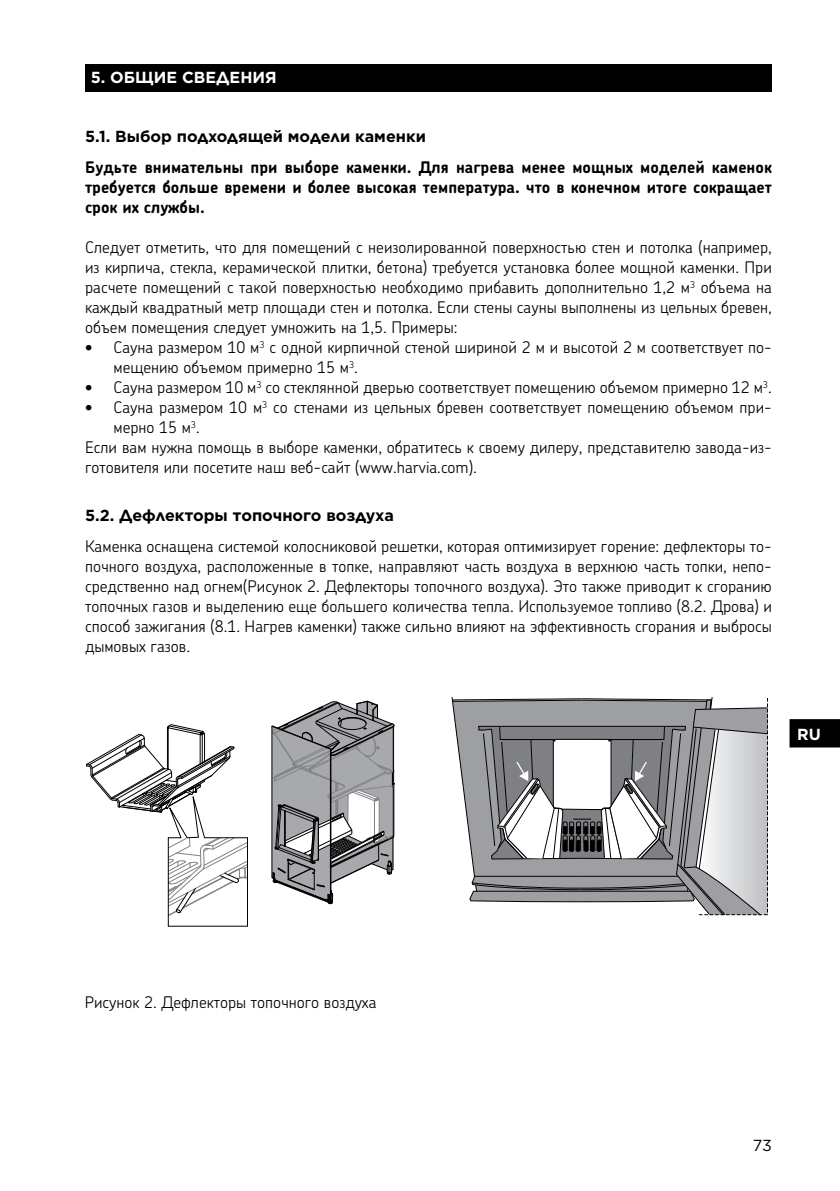
<style>
.page{position:relative;width:840px;height:1191px;background:#fff}
.page>*{position:absolute;margin:0;border:0;box-sizing:border-box;transform-origin:0 0}
.t1{font:300 16px/20px "Chevin Pro";color:#000;text-align:justify}
.t2{font:700 16px/20px "Chevin Pro";color:#000;text-align:justify}
.t3{font:700 16px "Gotham";color:#000}
.t4{font:700 16px "Gotham";color:#fff}
.t5{font:16px "Gotham";color:#000}
</style>
<div class="page">
<svg style="left:789px;top:719px;width:50px;height:28px"></svg>
<div style="left:85px;top:64px;width:686px;height:28px;background:#000"></div>
<svg style="left:86px;top:724px;width:162px;height:203px"></svg>
<svg style="left:451px;top:697px;width:317px;height:219px"></svg>
<svg style="left:271px;top:700px;width:124px;height:205px"></svg>
<p class="t4" style="left:91px;top:67px;width:187px">5. ОБЩИЕ СВЕДЕНИЯ</p>
<p class="t3" style="left:85px;top:125px;width:342px">5.1. Выбор подходящей модели каменки</p>
<p class="t2" style="left:85px;top:157px;width:688px">Будьте внимательны при выборе каменки. Для нагрева менее мощных моделей каменок требуется больше времени и более высокая температура. что в конечном итоге сокращает срок их службы.</p>
<p class="t1" style="left:85px;top:237px;width:688px">Следует отметить, что для помещений с неизолированной поверхностью стен и потолка (например, из кирпича, стекла, керамической плитки, бетона) требуется установка более мощной каменки. При расчете помещений с такой поверхностью необходимо прибавить дополнительно 1,2 м<sup>3</sup> объема на каждый квадратный метр площади стен и потолка. Если стены сауны выполнены из цельных бревен, объем помещения следует умножить на 1,5. Примеры:</p>
<p class="t1" style="left:113px;top:337px;width:659px;text-indent:-28px">• Сауна размером 10 м<sup>3</sup> с одной кирпичной стеной шириной 2 м и высотой 2 м соответствует по&shy;мещению объемом примерно 15 м<sup>3</sup>.</p>
<p class="t1" style="left:85px;top:377px;width:687px">• Сауна размером 10 м<sup>3</sup> со стеклянной дверью соответствует помещению объемом примерно 12 м<sup>3</sup>.</p>
<p class="t1" style="left:85px;top:397px;width:687px">• Сауна размером 10 м<sup>3</sup> со стенами из цельных бревен соответствует помещению объемом при-</p>
<p class="t1" style="left:113px;top:417px;width:88px">мерно 15 м<sup>3</sup>.</p>
<p class="t1" style="left:85px;top:437px;width:688px">Если вам нужна помощь в выборе каменки, обратитесь к своему дилеру, представителю завода-из-</p>
<p class="t1" style="left:85px;top:457px;width:393px">готовителя или посетите наш веб-сайт (www.harvia.com).</p>
<p class="t3" style="left:85px;top:504px;width:310px">5.2. Дефлекторы топочного воздуха</p>
<p class="t1" style="left:85px;top:535px;width:688px">Каменка оснащена системой колосниковой решетки, которая оптимизирует горение: дефлекторы то&shy;почного воздуха, расположенные в топке, направляют часть воздуха в верхнюю часть топки, непо&shy;средственно над огнем(Рисунок 2. Дефлекторы топочного воздуха). Это также приводит к сгоранию топочных газов и выделению еще большего количества тепла. Используемое топливо (8.2. Дрова) и способ зажигания (8.1. Нагрев каменки) также сильно влияют на эффективность сгорания и выбросы дымовых газов.</p>
<p class="t4" style="left:796px;top:723px;width:25px">RU</p>
<p class="t1" style="left:85px;top:991px;width:293px">Рисунок 2. Дефлекторы топочного воздуха</p>
<p class="t5" style="left:752px;top:1135px;width:21px">73</p>
</div>
